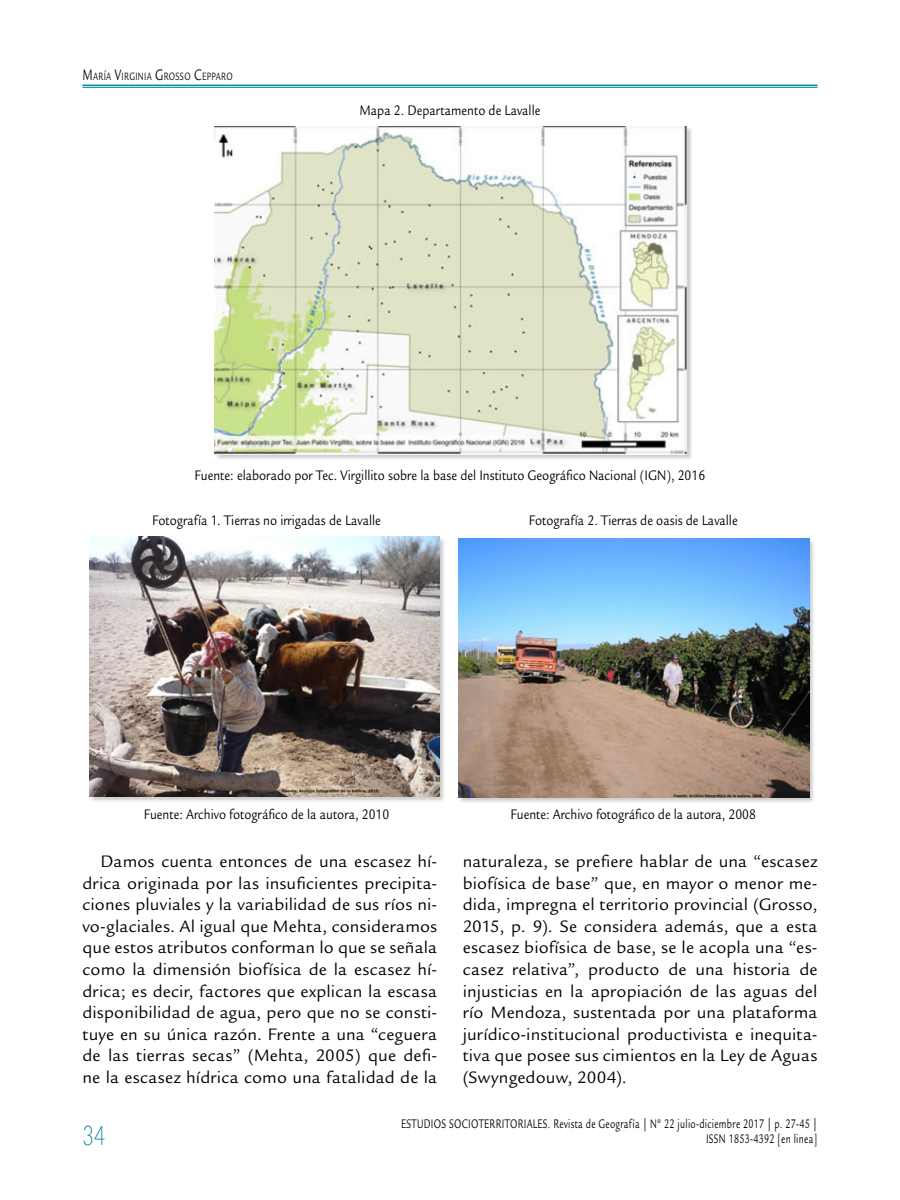
<style>
.page{position:relative;width:900px;height:1200px;background:#fff}
.page>*{position:absolute;margin:0;border:0;box-sizing:border-box;transform-origin:0 0}
.t1{font:300 27px "Lato";color:#008a9e;scale:.7 1}
.t2{font:18px/21.6px "Legacy Sans Std";letter-spacing:.01em;color:#000;text-align:justify}
.IMAGENES{font:15px "Legacy Sans Std";color:#000;scale:.85 1}
.t3{font:13.5px "Legacy Sans Std";letter-spacing:.03em;color:#000;scale:.7 1}
.t4{font:11.55px "Legacy Sans Std";letter-spacing:.045em;color:#000;scale:.7 1}
.s1{font-size:16.5px}
</style>
<div class="page">
<hr style="left:82px;top:85px;width:736px;height:1px;background:#008a9e">
<hr style="left:82px;top:87px;width:736px;height:1px;background:#008a9e">
<div style="left:90px;top:537px;width:355px;height:266px;background:#bfbfbf;opacity:.75"></div>
<img style="left:90px;top:537px;width:349px;height:260px">
<div style="left:215px;top:126px;width:478px;height:334px;background:#bfbfbf;opacity:.75"></div>
<img style="left:215px;top:126px;width:471px;height:328px">
<div style="left:459px;top:539px;width:356px;height:265px;background:#bfbfbf;opacity:.75"></div>
<img style="left:458px;top:539px;width:351px;height:259px">
<p class="t4" style="left:82px;top:70px;width:216px"><span class="s1">M</span>ARÍA <span class="s1">V</span>IRGINIA <span class="s1">G</span> ROSSO <span class="s1">C</span>EPPARO</p>
<p class="IMAGENES" style="left:360px;top:102px;width:214px">Mapa 2. Departamento de Lavalle</p>
<p class="IMAGENES" style="left:195px;top:467px;width:602px">Fuente: elaborado por Tec. Virgillito sobre la base del Instituto Geográfico Nacional (IGN), 2016</p>
<p class="IMAGENES" style="left:152px;top:512px;width:270px">Fotografía 1. Tierras no irrigadas de Lavalle</p>
<p class="IMAGENES" style="left:529px;top:512px;width:247px">Fotografía 2. Tierras de oasis de Lavalle</p>
<p class="IMAGENES" style="left:144px;top:806px;width:290px">Fuente: Archivo fotográfico de la autora, 2010</p>
<p class="IMAGENES" style="left:511px;top:806px;width:290px">Fuente: Archivo fotográfico de la autora, 2008</p>
<p class="t2" style="left:82px;top:851px;width:356px;text-indent:18px">Damos cuenta entonces de una escasez hí&shy;drica originada por las insuficientes precipita&shy;ciones pluviales y la variabilidad de sus ríos ni&shy;vo-glaciales. Al igual que Mehta, consideramos que estos atributos conforman lo que se señala como la dimensión biofísica de la escasez hí&shy;drica; es decir, factores que explican la escasa disponibilidad de agua, pero que no se consti&shy;tuye en su única razón. Frente a una “ceguera de las tierras secas” (Mehta, 2005) que defi&shy;ne la escasez hídrica como una fatalidad de la</p>
<p class="t2" style="left:463px;top:851px;width:356px">naturaleza, se prefiere hablar de una “escasez biofísica de base” que, en mayor o menor me&shy;dida, impregna el territorio provincial (Grosso, 2015, p. 9). Se considera además, que a esta escasez biofísica de base, se le acopla una “es&shy;casez relativa”, producto de una historia de injusticias en la apropiación de las aguas del río Mendoza, sustentada por una plataforma jurídico-institucional productivista e inequita&shy;tiva que posee sus cimientos en la Ley de Aguas (Swyngedouw, 2004).</p>
<p class="t3" style="left:401px;top:1116px;width:596px">ESTUDIOS SOCIOTERRITORIALES. Revista de Geografía | Nº 22 julio-diciembre 2017 | p. 27-45 |</p>
<h1 class="t1" style="left:82px;top:1120px;width:34px">34</h1>
<p class="t3" style="left:706px;top:1131px;width:160px">ISSN 1853-4392 [en linea]</p>
</div>
